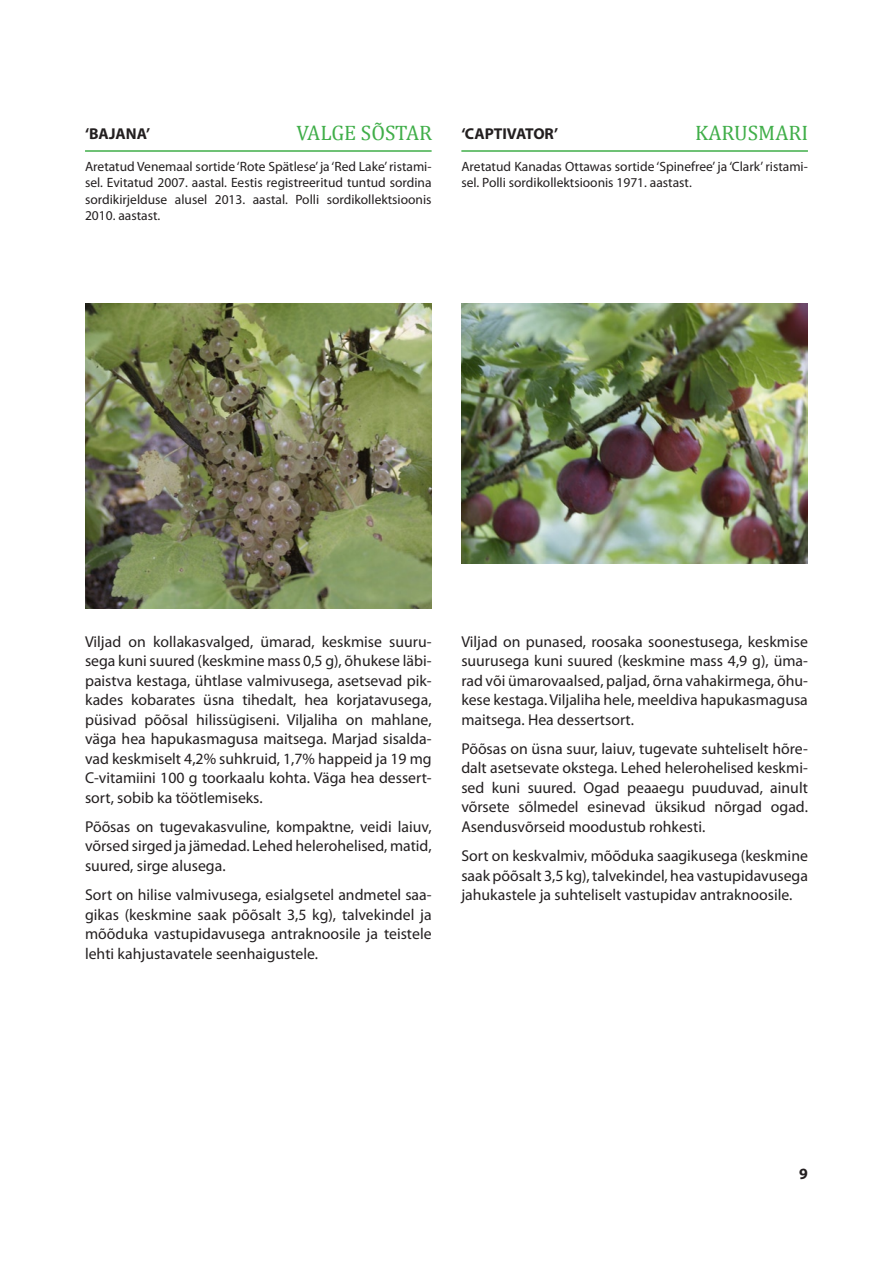
<style>
.page{position:relative;width:893px;height:1263px;background:#fff}
.page>*{position:absolute;margin:0;border:0;box-sizing:border-box;transform-origin:0 0}
.t1{font:21px "Cambria";color:#40ae49}
.t2{font:15.75px/19.5px "Myriad Pro";color:#231f20;text-align:justify}
.t3{font:700 15.75px "Myriad Pro";color:#231f20}
.t4{font:13.5px/16.5px "Myriad Pro";color:#231f20;text-align:justify}
</style>
<div class="page">
<hr style="left:85px;top:150px;width:347px;height:2px;background:#40ae49">
<hr style="left:461px;top:150px;width:347px;height:2px;background:#40ae49">
<img style="left:85px;top:303px;width:347px;height:305px">
<img style="left:461px;top:303px;width:347px;height:260px">
<h1 class="t1" style="left:296px;top:120px;width:137px">VALGE SÕSTAR</h1>
<p class="t3" style="left:461px;top:125px;width:98px">‘CAPTIVATOR’</p>
<p class="t4" style="left:461px;top:158px;width:348px">Aretatud Kanadas Ottawas sortide ‘Spinefree’ ja ‘Clark’ ristami&shy;sel. Polli sordikollektsioonis 1971. aastast.</p>
<h1 class="t1" style="left:695px;top:120px;width:114px">KARUSMARI</h1>
<p class="t3" style="left:85px;top:125px;width:67px">‘BAJANA’</p>
<p class="t4" style="left:85px;top:158px;width:348px">Aretatud Venemaal sortide ‘Rote Spätlese’ ja ‘Red Lake’ ristami&shy;sel. Evitatud 2007. aastal. Eestis registreeritud tuntud sordina sordikirjelduse alusel 2013. aastal. Polli sordikollektsioonis 2010. aastast.</p>
<p class="t2" style="left:85px;top:632px;width:348px">Viljad on kollakasvalged, ümarad, keskmise suuru&shy;sega kuni suured (keskmine mass 0,5 g), õhukese läbi&shy;paistva kestaga, ühtlase valmivusega, asetsevad pik&shy;kades kobarates üsna tihedalt, hea korjatavusega, püsivad põõsal hilissügiseni. Viljaliha on mahlane, väga hea hapukasmagusa maitsega. Marjad sisalda&shy;vad keskmiselt 4,2% suhkruid, 1,7% happeid ja 19 mg C-vitamiini 100 g toorkaalu kohta. Väga hea dessert&shy;sort, sobib ka töötlemiseks.</p>
<p class="t2" style="left:85px;top:817px;width:348px">Põõsas on tugevakasvuline, kompaktne, veidi laiuv, võrsed sirged ja jämedad. Lehed helerohelised, matid, suured, sirge alusega.</p>
<p class="t2" style="left:85px;top:885px;width:348px">Sort on hilise valmivusega, esialgsetel andmetel saa&shy;gikas (keskmine saak põõsalt 3,5 kg), talvekindel ja mõõduka vastupidavusega antraknoosile ja teistele lehti kahjustavatele seenhaigustele.</p>
<p class="t2" style="left:461px;top:632px;width:348px">Viljad on punased, roosaka soonestusega, keskmise suurusega kuni suured (keskmine mass 4,9 g), üma&shy;rad või ümarovaalsed, paljad, õrna vahakirmega, õhu&shy;kese kestaga. Viljaliha hele, meeldiva hapukasmagusa maitsega. Hea dessertsort.</p>
<p class="t2" style="left:461px;top:739px;width:348px">Põõsas on üsna suur, laiuv, tugevate suhteliselt hõre&shy;dalt asetsevate okstega. Lehed helerohelised keskmi&shy;sed kuni suured. Ogad peaaegu puuduvad, ainult võrsete sõlmedel esinevad üksikud nõrgad ogad.<br>Asendusvõrseid moodustub rohkesti.</p>
<p class="t2" style="left:461px;top:846px;width:348px">Sort on keskvalmiv, mõõduka saagikusega (keskmine saak põõsalt 3,5 kg), talvekindel, hea vastupidavusega jahukastele ja suhteliselt vastupidav antraknoosile.</p>
<p class="t3" style="left:799px;top:1165px;width:10px">9</p>
</div>
